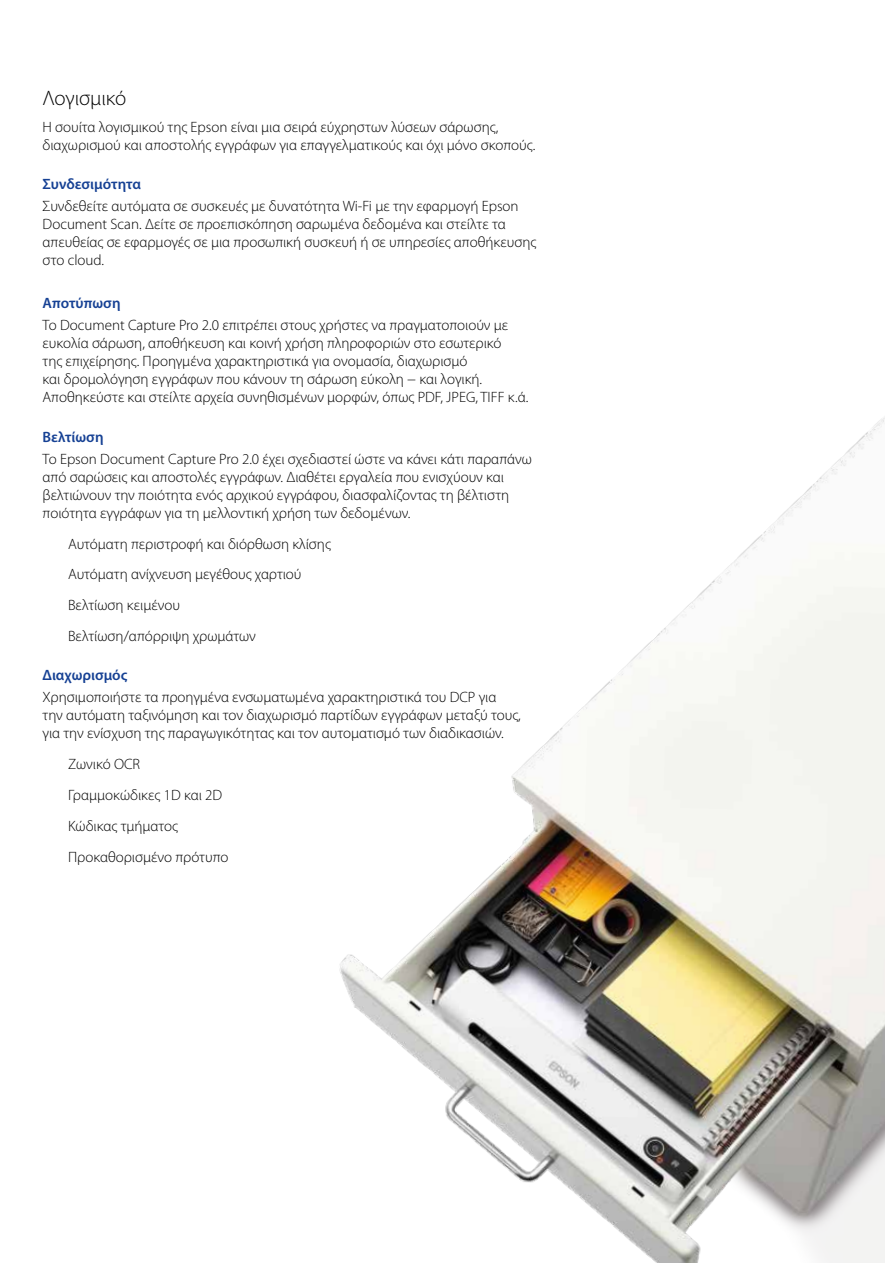
<style>
.page{position:relative;width:885px;height:1263px;background:#fff}
.page>*{position:absolute;margin:0;border:0;box-sizing:border-box;transform-origin:0 0}
.t1{font:300 21px "Myriad Pro";color:#000}
.t2{font:300 15px/18px "Myriad Pro";color:#000}
.t3{font:600 15px "Myriad Pro";color:#164194}
</style>
<div class="page">
<img style="left:339px;top:418px;width:545px;height:845px">
<h1 class="t1" style="left:43px;top:87px;width:85px">Λογισμικό</h1>
<p class="t2" style="left:43px;top:118px;width:494px">Η σουίτα λογισμικού της Epson είναι μια σειρά εύχρηστων λύσεων σάρωσης, διαχωρισμού και αποστολής εγγράφων για επαγγελματικούς και όχι μόνο σκοπούς.</p>
<p class="t3" style="left:43px;top:174px;width:100px">Συνδεσιμότητα</p>
<p class="t2" style="left:43px;top:198px;width:495px">Συνδεθείτε αυτόματα σε συσκευές με δυνατότητα Wi-Fi με την εφαρμογή Epson Document Scan. Δείτε σε προεπισκόπηση σαρωμένα δεδομένα και στείλτε τα απευθείας σε εφαρμογές σε μια προσωπική συσκευή ή σε υπηρεσίες αποθήκευσης στο cloud.</p>
<p class="t3" style="left:43px;top:294px;width:80px">Αποτύπωση</p>
<p class="t2" style="left:43px;top:317px;width:487px">Το Document Capture Pro 2.0 επιτρέπει στους χρήστες να πραγματοποιούν με ευκολία σάρωση, αποθήκευση και κοινή χρήση πληροφοριών στο εσωτερικό<br>της επιχείρησης. Προηγμένα χαρακτηριστικά για ονομασία, διαχωρισμό<br>και δρομολόγηση εγγράφων που κάνουν τη σάρωση εύκολη − και λογική.<br>Αποθηκεύστε και στείλτε αρχεία συνηθισμένων μορφών, όπως PDF, JPEG, TIFF κ.ά.</p>
<p class="t3" style="left:43px;top:427px;width:63px">Βελτίωση</p>
<p class="t2" style="left:43px;top:450px;width:491px">Το Epson Document Capture Pro 2.0 έχει σχεδιαστεί ώστε να κάνει κάτι παραπάνω από σαρώσεις και αποστολές εγγράφων. Διαθέτει εργαλεία που ενισχύουν και βελτιώνουν την ποιότητα ενός αρχικού εγγράφου, διασφαλίζοντας τη βέλτιστη ποιότητα εγγράφων για τη μελλοντική χρήση των δεδομένων.</p>
<p class="t2" style="left:68px;top:529px;width:264px;line-height:30.8px">Αυτόματη περιστροφή και διόρθωση κλίσης<br>Αυτόματη ανίχνευση μεγέθους χαρτιού<br>Βελτίωση κειμένου<br>Βελτίωση/απόρριψη χρωμάτων</p>
<p class="t3" style="left:43px;top:666px;width:86px">Διαχωρισμός</p>
<p class="t2" style="left:43px;top:689px;width:480px">Χρησιμοποιήστε τα προηγμένα ενσωματωμένα χαρακτηριστικά του DCP για<br>την αυτόματη ταξινόμηση και τον διαχωρισμό παρτίδων εγγράφων μεταξύ τους, για την ενίσχυση της παραγωγικότητας και τον αυτοματισμό των διαδικασιών.</p>
<p class="t2" style="left:68px;top:749px;width:162px;line-height:30.8px">Ζωνικό OCR<br>Γραμμοκώδικες 1D και 2D<br>Κώδικας τμήματος<br>Προκαθορισμένο πρότυπο</p>
</div>
